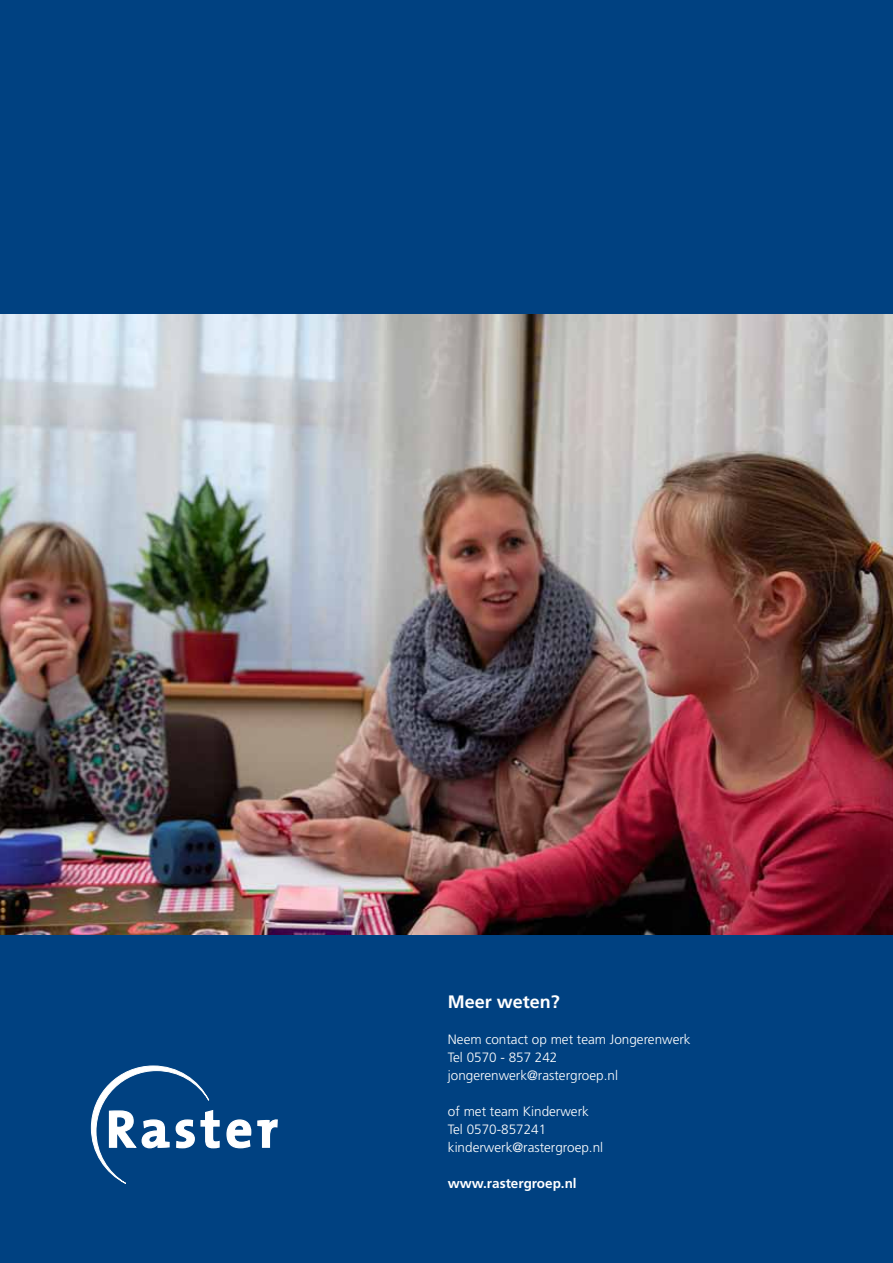
<style>
.page{position:relative;width:893px;height:1263px;background:#fff}
.page>*{position:absolute;margin:0;border:0;box-sizing:border-box;transform-origin:0 0}
.t1{font:700 18px "Frutiger";color:#fff}
.t2{font:300 13.5px/18px "Frutiger";color:#fff}
.t3{font:700 13.5px "Frutiger";color:#fff}
</style>
<div class="page">
<div style="left:0;top:934px;width:893px;height:329px;background:#004181"></div>
<svg style="left:90px;top:1066px;width:188px;height:118px"></svg>
<div style="left:0;top:0;width:893px;height:314px;background:#004181"></div>
<img style="left:0;top:315px;width:893px;height:619px">
<h1 class="t1" style="left:448px;top:991px;width:114px">Meer weten?</h1>
<p class="t2" style="left:448px;top:1030px;width:244px">Neem contact op met team Jongerenwerk<br>Tel 0570 - 857 242 jongerenwerk@rastergroep.nl</p>
<p class="t2" style="left:448px;top:1102px;width:157px">of met team Kinderwerk<br>Tel 0570-857241 kinderwerk@rastergroep.nl</p>
<p class="t3" style="left:448px;top:1175px;width:130px">www.rastergroep.nl</p>
</div>
